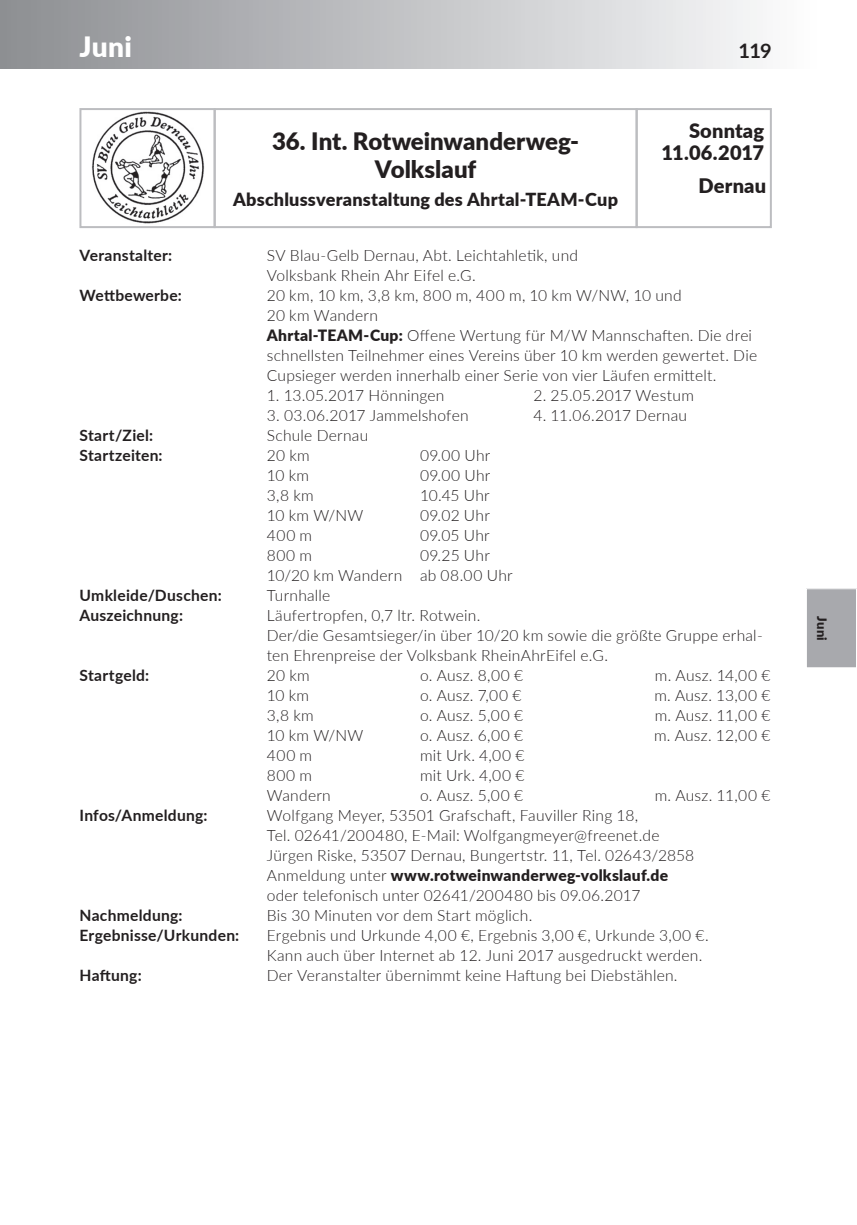
<style>
.page{position:relative;width:857px;height:1225px;background:#fff}
.page>*{position:absolute;margin:0;border:0;box-sizing:border-box;transform-origin:0 0}
.t1{font:900 28px "Lato";color:#fff}
.t2{font:900 24px/28px "Lato";color:#231f20;text-align:center}
.t3{font:900 20px/22px "Lato";letter-spacing:.01em;color:#231f20;text-align:right}
.t4{font:700 20px "Lato";color:#231f20}
.t5{font:900 18px "Lato";letter-spacing:.01em;color:#231f20}
.t6{font:300 15.6px/20px "Lato";letter-spacing:.015em;color:#231f20}
.t7{font:700 15.6px "Lato";letter-spacing:.015em;color:#231f20}
.t8{font:900 13px "Lato";color:#231f20}
.s1{font-weight:900}
</style>
<div class="page">
<div style="left:635px;top:108px;width:136px;height:120px;border:2px solid #bcbdc0"></div>
<div style="left:213px;top:108px;width:424px;height:120px;border:2px solid #bcbdc0"></div>
<img style="left:92px;top:111px;width:112px;height:113px">
<div style="left:79px;top:108px;width:136px;height:120px;border:2px solid #bcbdc0"></div>
<div style="left:0;top:0;width:856px;height:68px;background:linear-gradient(to right,#8c8e92,#fff)"></div>
<div style="left:806px;top:589px;width:50px;height:79px;background:#a8a9ad"></div>
<div style="left:805px;top:588px;width:51px;height:80px;border:1px solid #fff"></div>
<h1 class="t1" style="left:79px;top:25px;width:54px">Juni</h1>
<h2 class="t2" style="left:272px;top:126px;width:308px">36. Int. Rotweinwanderweg-<br>Volkslauf</h2>
<p class="t5" style="left:233px;top:186px;width:386px">Abschlussveranstaltung des Ahrtal-TEAM-Cup</p>
<p class="t4" style="left:738px;top:36px;width:35px">119</p>
<p class="t3" style="left:661px;top:118px;width:104px">Sonntag<br>11.06.2017</p>
<p class="t3" style="left:698px;top:174px;width:69px">Dernau</p>
<p class="t7" style="left:79px;top:243px;width:94px">Veranstalter:</p>
<p class="t6" style="left:266px;top:244px;width:313px">SV Blau-Gelb Dernau, Abt. Leichtahletik, und<br>Volksbank Rhein Ahr Eifel e.G.</p>
<p class="t7" style="left:79px;top:283px;width:104px">Wettbewerbe:</p>
<p class="t6" style="left:266px;top:284px;width:491px">20 km, 10 km, 3,8 km, 800 m, 400 m, 10 km W/NW, 10 und<br>20 km Wandern<br><span class="s1">Ahrtal-TEAM-Cup:</span> Offene Wertung für M/W Mannschaften. Die drei schnellsten Teilnehmer eines Vereins über 10 km werden gewertet. Die Cupsieger werden innerhalb einer Serie von vier Läufen ermittelt.</p>
<p class="t6" style="left:266px;top:384px;width:179px">1. 13.05.2017 Hönningen</p>
<p class="t6" style="left:533px;top:384px;width:162px">2. 25.05.2017 Westum</p>
<p class="t6" style="left:266px;top:404px;width:203px">3. 03.06.2017 Jammelshofen</p>
<p class="t6" style="left:533px;top:404px;width:155px">4. 11.06.2017 Dernau</p>
<p class="t7" style="left:79px;top:423px;width:75px">Start/Ziel:</p>
<p class="t6" style="left:266px;top:424px;width:103px">Schule Dernau</p>
<p class="t7" style="left:79px;top:443px;width:85px">Startzeiten:</p>
<p class="t6" style="left:266px;top:444px;width:44px">20 km</p>
<p class="t6" style="left:420px;top:444px;width:72px">09.00 Uhr</p>
<p class="t6" style="left:266px;top:464px;width:44px">10 km</p>
<p class="t6" style="left:420px;top:464px;width:72px">09.00 Uhr</p>
<p class="t6" style="left:266px;top:484px;width:48px">3,8 km</p>
<p class="t6" style="left:420px;top:484px;width:71px">10.45 Uhr</p>
<p class="t6" style="left:266px;top:504px;width:98px">10 km W/NW</p>
<p class="t6" style="left:420px;top:504px;width:71px">09.02 Uhr</p>
<p class="t6" style="left:266px;top:524px;width:47px">400 m</p>
<p class="t6" style="left:420px;top:524px;width:71px">09.05 Uhr</p>
<p class="t6" style="left:266px;top:544px;width:47px">800 m</p>
<p class="t6" style="left:266px;top:544px;width:247px;text-indent:153px">09.25 Uhr<br>10/20 km Wandern ab 08.00 Uhr</p>
<p class="t7" style="left:79px;top:583px;width:144px">Umkleide/Duschen:</p>
<p class="t6" style="left:266px;top:584px;width:65px">Turnhalle</p>
<p class="t7" style="left:79px;top:603px;width:105px">Auszeichnung:</p>
<p class="t6" style="left:266px;top:604px;width:497px">Läufertropfen, 0,7 ltr. Rotwein.<br>Der/die Gesamtsieger/in über 10/20 km sowie die größte Gruppe erhal&shy;ten Ehrenpreise der Volksbank RheinAhrEifel e.G.</p>
<p class="t7" style="left:79px;top:663px;width:71px">Startgeld:</p>
<p class="t6" style="left:266px;top:664px;width:44px">20 km</p>
<p class="t6" style="left:420px;top:664px;width:105px">o. Ausz. 8,00 €</p>
<p class="t6" style="left:654px;top:664px;width:117px">m. Ausz. 14,00 €</p>
<p class="t6" style="left:266px;top:684px;width:44px">10 km</p>
<p class="t6" style="left:420px;top:684px;width:103px">o. Ausz. 7,00 €</p>
<p class="t6" style="left:654px;top:684px;width:117px">m. Ausz. 13,00 €</p>
<p class="t6" style="left:266px;top:704px;width:48px">3,8 km</p>
<p class="t6" style="left:420px;top:704px;width:104px">o. Ausz. 5,00 €</p>
<p class="t6" style="left:654px;top:704px;width:117px">m. Ausz. 11,00 €</p>
<p class="t6" style="left:266px;top:724px;width:98px">10 km W/NW</p>
<p class="t6" style="left:420px;top:724px;width:105px">o. Ausz. 6,00 €</p>
<p class="t6" style="left:653px;top:724px;width:118px">m. Ausz. 12,00 €</p>
<p class="t6" style="left:266px;top:744px;width:47px">400 m</p>
<p class="t6" style="left:420px;top:744px;width:106px">mit Urk. 4,00 €</p>
<p class="t6" style="left:266px;top:764px;width:47px">800 m</p>
<p class="t6" style="left:420px;top:764px;width:106px">mit Urk. 4,00 €</p>
<p class="t6" style="left:266px;top:784px;width:65px">Wandern</p>
<p class="t6" style="left:420px;top:784px;width:104px">o. Ausz. 5,00 €</p>
<p class="t6" style="left:654px;top:784px;width:117px">m. Ausz. 11,00 €</p>
<p class="t7" style="left:79px;top:803px;width:130px">Infos/Anmeldung:</p>
<p class="t6" style="left:266px;top:804px;width:429px">Wolfgang Meyer, 53501 Grafschaft, Fauviller Ring 18,<br>Tel. 02641/200480, E-Mail: Wolfgangmeyer@freenet.de Jürgen Riske, 53507 Dernau, Bungertstr. 11, Tel. 02643/2858<br>Anmeldung unter <span class="s1">www.rotweinwanderweg-volkslauf.de </span>oder telefonisch unter 02641/200480 bis 09.06.2017</p>
<p class="t7" style="left:79px;top:903px;width:105px">Nachmeldung:</p>
<p class="t6" style="left:266px;top:904px;width:267px">Bis 30 Minuten vor dem Start möglich.</p>
<p class="t7" style="left:79px;top:923px;width:161px">Ergebnisse/Urkunden:</p>
<p class="t6" style="left:266px;top:924px;width:443px">Ergebnis und Urkunde 4,00 €, Ergebnis 3,00 €, Urkunde 3,00 €.<br>Kann auch über Internet ab 12. Juni 2017 ausgedruckt werden.</p>
<p class="t7" style="left:79px;top:963px;width:64px">Haftung:</p>
<p class="t6" style="left:266px;top:964px;width:412px">Der Veranstalter übernimmt keine Haftung bei Diebstählen.</p>
<p class="t8" style="left:831px;top:615px;width:27px;rotate:90deg">Juni</p>
</div>
